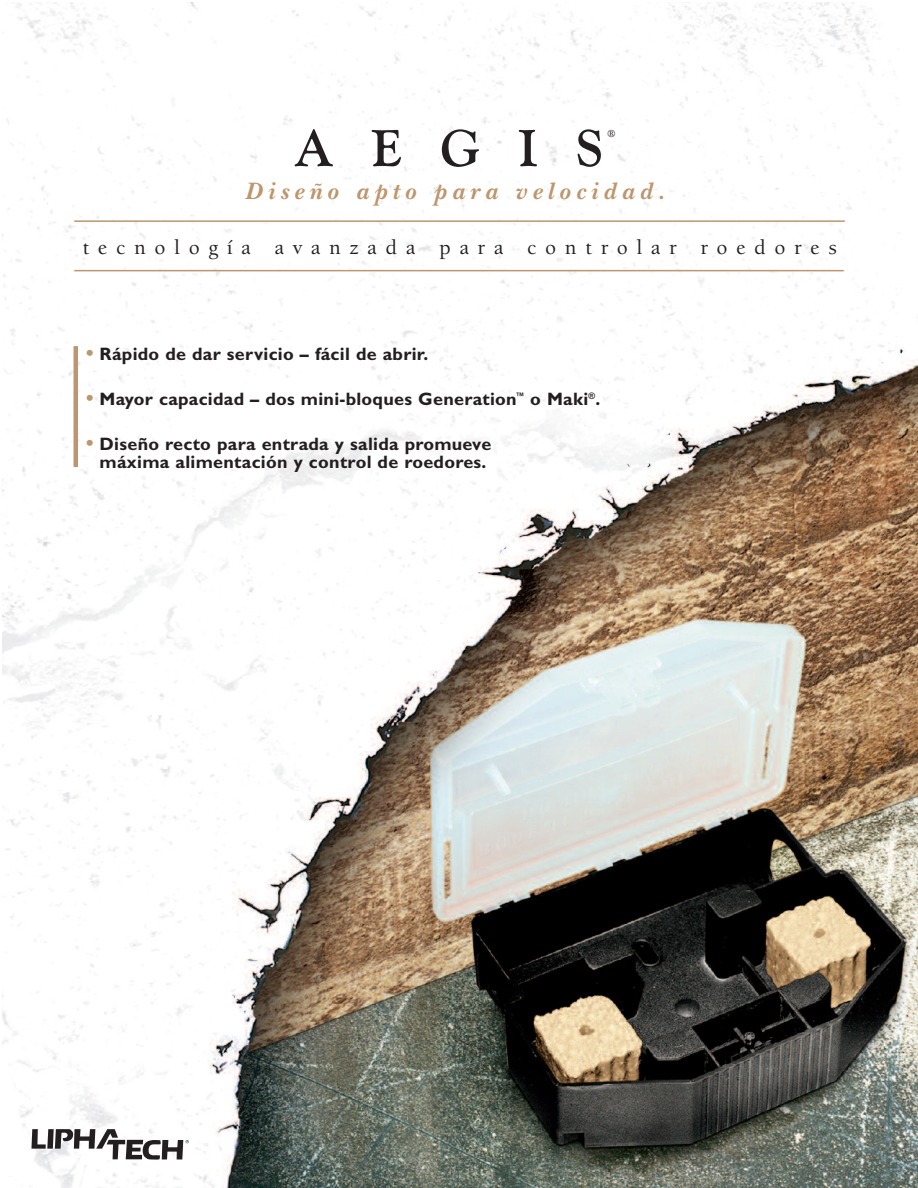
<style>
.page{position:relative;width:918px;height:1188px;background:#fff}
.page>*{position:absolute;margin:0;border:0;box-sizing:border-box;transform-origin:0 0}
.t1{font:italic 700 24.75px "New Baskerville";letter-spacing:.215em;color:#be966e}
.t2{font:500 21px "Berkeley Oldstyle IT Cby BT";letter-spacing:.435em;color:#231f20}
.t3{font:700 18px/18px "Gill Sans";letter-spacing:.015em;color:#231f20;text-align:center}
.t4{font:700 10.5px "Berkeley Oldstyle IT Cby BT";color:#231f20}
.s1{font-size:21px;color:#be966e}
</style>
<div class="page">
<img style="left:3px;top:3px;width:915px;height:1185px">
<hr style="left:74px;top:220px;width:771px;height:2px;background:#be966e">
<hr style="left:74px;top:270px;width:770px;height:1px;background:#be966e">
<hr style="left:74px;top:346px;width:4px;height:121px;background:#be966e">
<svg style="left:295px;top:129px;width:38px;height:37px"></svg>
<svg style="left:372px;top:130px;width:29px;height:36px"></svg>
<svg style="left:442px;top:129px;width:37px;height:38px"></svg>
<svg style="left:519px;top:130px;width:18px;height:36px"></svg>
<svg style="left:578px;top:129px;width:23px;height:38px"></svg>
<svg style="left:31px;top:1129px;width:158px;height:30px"></svg>
<p class="t4" style="left:607px;top:130px;width:10px">®</p>
<h1 class="t1" style="left:245px;top:183px;width:421px">Diseño apto para velocidad.</h1>
<p class="t2" style="left:83px;top:239px;width:756px">tecnología avanzada para controlar roedores</p>
<p class="t3" style="left:86px;top:346px;width:344px"><span class="s1">•</span> Rápido de dar servicio – fácil de abrir.</p>
<p class="t3" style="left:86px;top:391px;width:516px"><span class="s1">•</span> Mayor capacidad – dos mini-bloques Generation<sup>™</sup> o Maki<sup>®</sup>.</p>
<p class="t3" style="left:86px;top:436px;width:407px"><span class="s1">•</span> Diseño recto para entrada y salida promueve máxima alimentación y control de roedores.</p>
</div>
